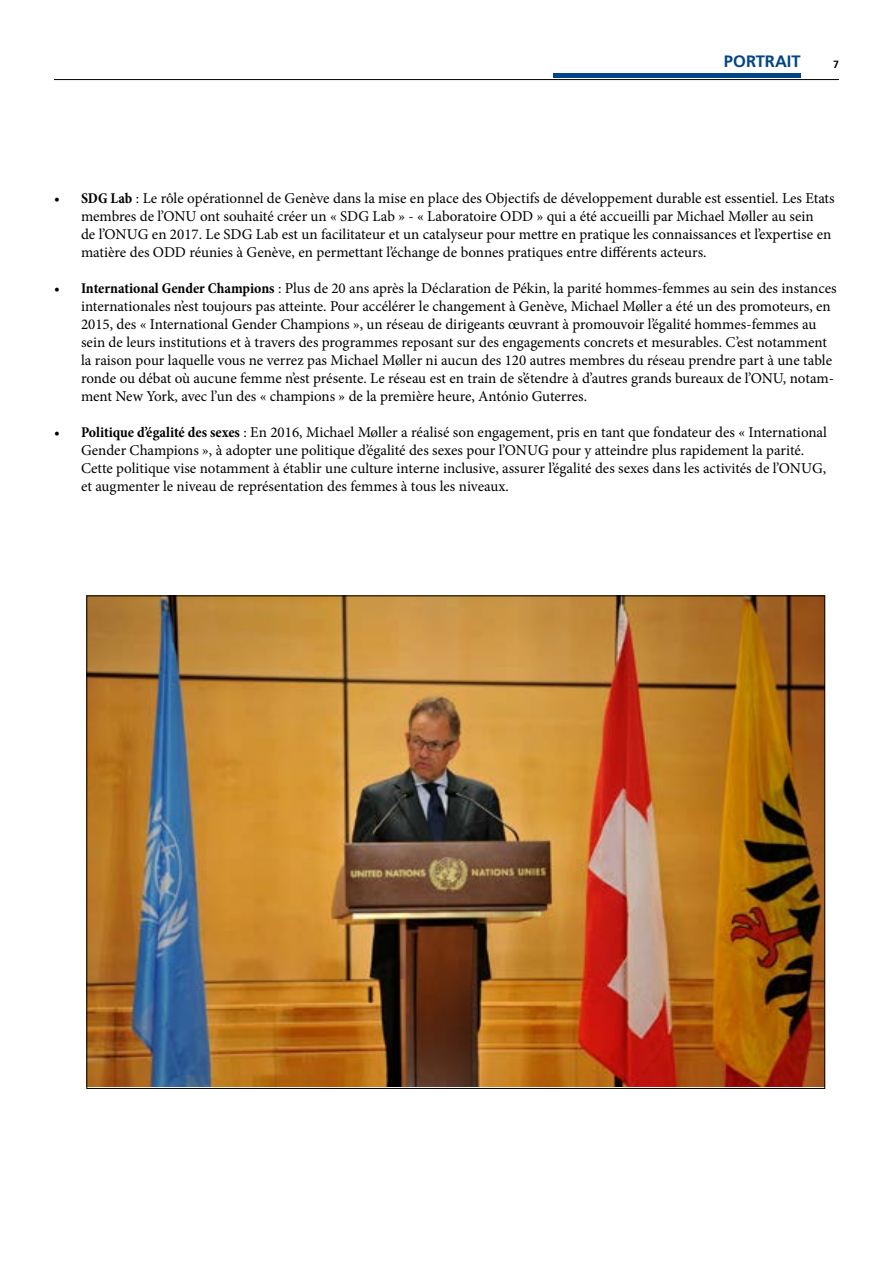
<style>
.page{position:relative;width:893px;height:1263px;background:#fff}
.page>*{position:absolute;margin:0;border:0;box-sizing:border-box;transform-origin:0 0}
.t1{font:700 16.5px "Frutiger";color:#004585}
.t2{font:15px/18px "Minion Pro";color:#000}
.t3{font:700 10.5px "Frutiger";color:#000}
.s1{font-weight:700;font-stretch:condensed}
</style>
<div class="page">
<hr style="left:54px;top:79px;width:785px;height:1px;background:#000">
<hr style="left:554px;top:74px;width:247px;height:4px;background:#004585">
<img style="left:89px;top:598px;width:734px;height:488px">
<p class="t1" style="left:724px;top:55px;width:78px">PORTRAIT</p>
<p class="t3" style="left:833px;top:61px;width:7px">7</p>
<p class="t2" style="left:81px;top:191px;width:755px;text-indent:-27px"><span class="s1">• SDG Lab</span> : Le rôle opérationnel de Genève dans la mise en place des Objectifs de développement durable est essentiel. Les Etats membres de l’ONU ont souhaité créer un « SDG Lab » - « Laboratoire ODD » qui a été accueilli par Michael Møller au sein<br>de l’ONUG en 2017. Le SDG Lab est un facilitateur et un catalyseur pour mettre en pratique les connaissances et l’expertise en matière des ODD réunies à Genève, en permettant l’échange de bonnes pratiques entre différents acteurs.</p>
<p class="t2" style="left:81px;top:281px;width:757px;text-indent:-27px"><span class="s1">• International Gender Champions</span> : Plus de 20 ans après la Déclaration de Pékin, la parité hommes-femmes au sein des instances internationales n’est toujours pas atteinte. Pour accélérer le changement à Genève, Michael Møller a été un des promoteurs, en 2015, des « International Gender Champions », un réseau de dirigeants œuvrant à promouvoir l’égalité hommes-femmes au sein de leurs institutions et à travers des programmes reposant sur des engagements concrets et mesurables. C’est notamment la raison pour laquelle vous ne verrez pas Michael Møller ni aucun des 120 autres membres du réseau prendre part à une table ronde ou débat où aucune femme n’est présente. Le réseau est en train de s’étendre à d’autres grands bureaux de l’ONU, notam&shy;ment New York, avec l’un des « champions » de la première heure, António Guterres.</p>
<p class="t2" style="left:81px;top:425px;width:748px;text-indent:-27px"><span class="s1">• Politique d’égalité des sexes</span> : En 2016, Michael Møller a réalisé son engagement, pris en tant que fondateur des « International Gender Champions », à adopter une politique d’égalité des sexes pour l’ONUG pour y atteindre plus rapidement la parité.<br>Cette politique vise notamment à établir une culture interne inclusive, assurer l’égalité des sexes dans les activités de l’ONUG, et augmenter le niveau de représentation des femmes à tous les niveaux.</p>
</div>
